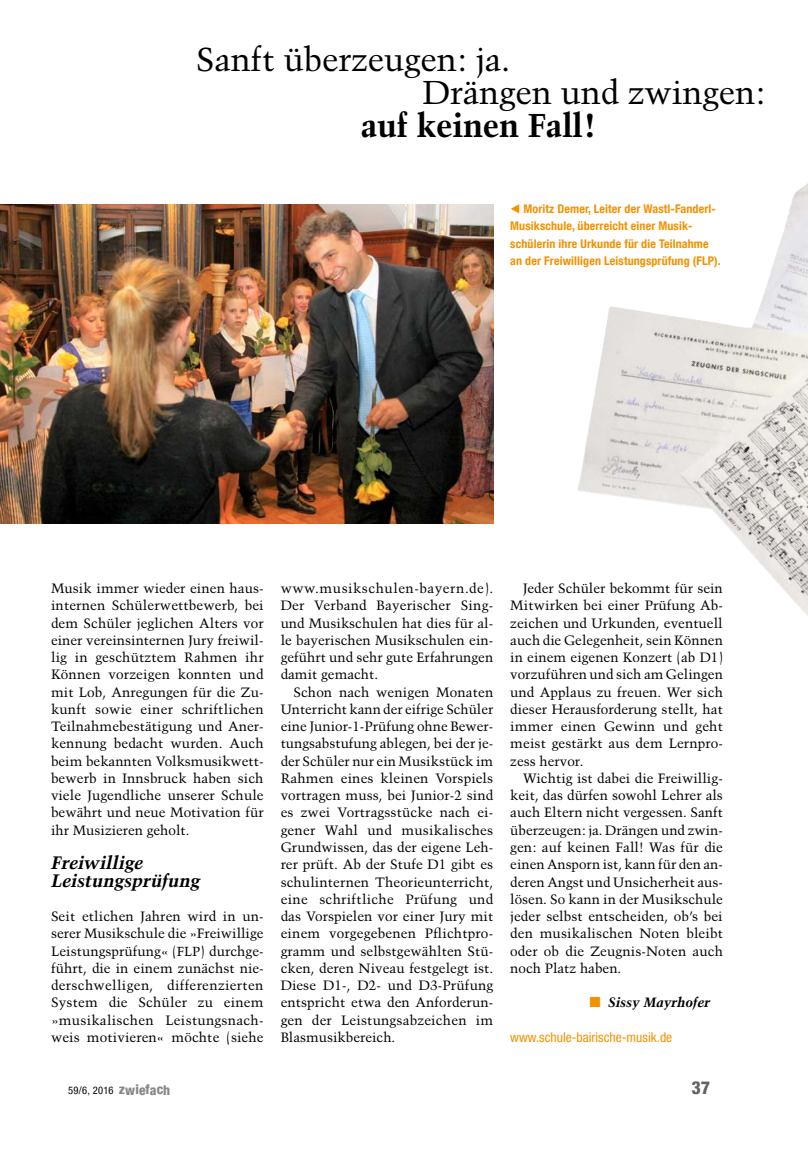
<style>
.page{position:relative;width:808px;height:1149px;background:#fff}
.page>*{position:absolute;margin:0;border:0;box-sizing:border-box;transform-origin:0 0}
.t1{font:33px/33px "Trump Mediaeval LT Std";letter-spacing:-.005em;color:#000}
.t2{font:700 33px "Trump Mediaeval LT Std";letter-spacing:-.01em;color:#000}
.t3{font:italic 700 18px/17.2px "Trump Mediaeval LT Std";color:#000}
.t4{font:800 condensed 18px "Helvetica Neue LT Com";color:#636362}
.t5{font:13.5px/17.2px "Trump Mediaeval LT Std";letter-spacing:.005em;color:#000;text-align:justify}
.t6{font:condensed 13.5px "Helvetica Neue LT Com";color:#f39100}
.t7{font:italic 700 13.5px "Trump Mediaeval LT Std";color:#000}
.t8{font:700 condensed 12px/17.2px "Helvetica Neue LT Com";letter-spacing:.01em;color:#f39100}
.t9{font:condensed 10.5px "Helvetica Neue LT Com";letter-spacing:.03em;color:#000}
.s1{font-size:13.05px}
.s2{color:#f39100}
.s3{font-weight:800;font-size:13.5px;color:#878786}
</style>
<div class="page">
<img style="left:577px;top:183px;width:231px;height:433px">
<img style="left:0;top:204px;width:493px;height:320px">
<h1 class="t1" style="left:423px;top:42px;width:344px;text-indent:-227px">Sanft überzeugen: ja.<br>Drängen und zwingen:</h1>
<h1 class="t2" style="left:361px;top:104px;width:236px">auf keinen Fall!</h1>
<p class="t8" style="left:510px;top:200px;width:212px;text-indent:13px">Moritz Demer, Leiter der Wastl-Fanderl-Musikschule, überreicht einer Musik&shy;schülerin ihre Urkunde für die Teilnahme an der Freiwilligen Leistungsprüfung (FLP).</p>
<p class="t5" style="left:51px;top:579px;width:214px">Musik immer wieder einen haus&shy;internen Schülerwettbewerb, bei dem Schüler jeglichen Alters vor einer vereinsinternen Jury freiwil&shy;lig in geschütztem Rahmen ihr Können vorzeigen konnten und mit Lob, Anregungen für die Zu&shy;kunft sowie einer schriftlichen Teilnahmebestätigung und Aner&shy;kennung bedacht wurden. Auch beim bekannten Volksmusikwett&shy;bewerb in Innsbruck haben sich viele Jugendliche unserer Schule bewährt und neue Motivation für ihr Musizieren geholt.</p>
<h2 class="t3" style="left:51px;top:853px;width:151px">Freiwillige<br>Leistungsprüfung</h2>
<p class="t5" style="left:51px;top:907px;width:214px">Seit etlichen Jahren wird in un&shy;serer Musikschule die »Freiwillige Leistungsprüfung« (<span class="s1">FLP</span>) durchge&shy;führt, die in einem zunächst nie&shy;derschwelligen, differenzierten System die Schüler zu einem »musikalischen Leistungsnach&shy;weis motivieren« möchte (siehe</p>
<p class="t5" style="left:281px;top:579px;width:214px">www.musikschulen-bayern.de).<br>Der Verband Bayerischer Sing&shy;und Musikschulen hat dies für al&shy;le bayerischen Musikschulen ein&shy;geführt und sehr gute Erfahrungen damit gemacht.</p>
<p class="t5" style="left:281px;top:683px;width:214px;text-indent:13px">Schon nach wenigen Monaten Unterricht kann der eifrige Schüler eine Junior-1-Prüfung ohne Bewer&shy;tungsabstufung ablegen, bei der je&shy;der Schüler nur ein Musikstück im Rahmen eines kleinen Vorspiels vortragen muss, bei Junior-2 sind es zwei Vortragsstücke nach ei&shy;gener Wahl und musikalisches Grundwissen, das der eigene Leh&shy;rer prüft. Ab der Stufe D1 gibt es schulinternen Theorieunterricht, eine schriftliche Prüfung und das Vorspielen vor einer Jury mit einem vorgegebenen Pflichtpro&shy;gramm und selbstgewählten Stü&shy;cken, deren Niveau festgelegt ist.<br>Diese D1-, D2- und D3-Prüfung entspricht etwa den Anforderun&shy;gen der Leistungsabzeichen im Blasmusikbereich.</p>
<p class="t5" style="left:510px;top:579px;width:214px;text-indent:13px">Jeder Schüler bekommt für sein Mitwirken bei einer Prüfung Ab&shy;zeichen und Urkunden, eventuell auch die Gelegenheit, sein Können in einem eigenen Konzert (ab D1) vorzuführen und sich am Gelingen und Applaus zu freuen. Wer sich dieser Herausforderung stellt, hat immer einen Gewinn und geht meist gestärkt aus dem Lernpro&shy;zess hervor.</p>
<p class="t5" style="left:510px;top:769px;width:214px;text-indent:13px">Wichtig ist dabei die Freiwillig&shy;keit, das dürfen sowohl Lehrer als auch Eltern nicht vergessen. Sanft überzeugen: ja. Drängen und zwin&shy;gen: auf keinen Fall! Was für die einen Ansporn ist, kann für den an&shy;deren Angst und Unsicherheit aus&shy;lösen. So kann in der Musikschule jeder selbst entscheiden, ob’s bei den musikalischen Noten bleibt oder ob die Zeugnis-Noten auch noch Platz haben.</p>
<p class="t7" style="left:590px;top:994px;width:122px"><span class="s2">■</span> Sissy Mayrhofer</p>
<p class="t6" style="left:510px;top:1028px;width:163px">www.schule-bairische-musik.de</p>
<p class="t9" style="left:68px;top:1083px;width:104px">59/6, 2016 <span class="s3">zwiefach</span></p>
<h2 class="t4" style="left:691px;top:1075px;width:20px">37</h2>
</div>
